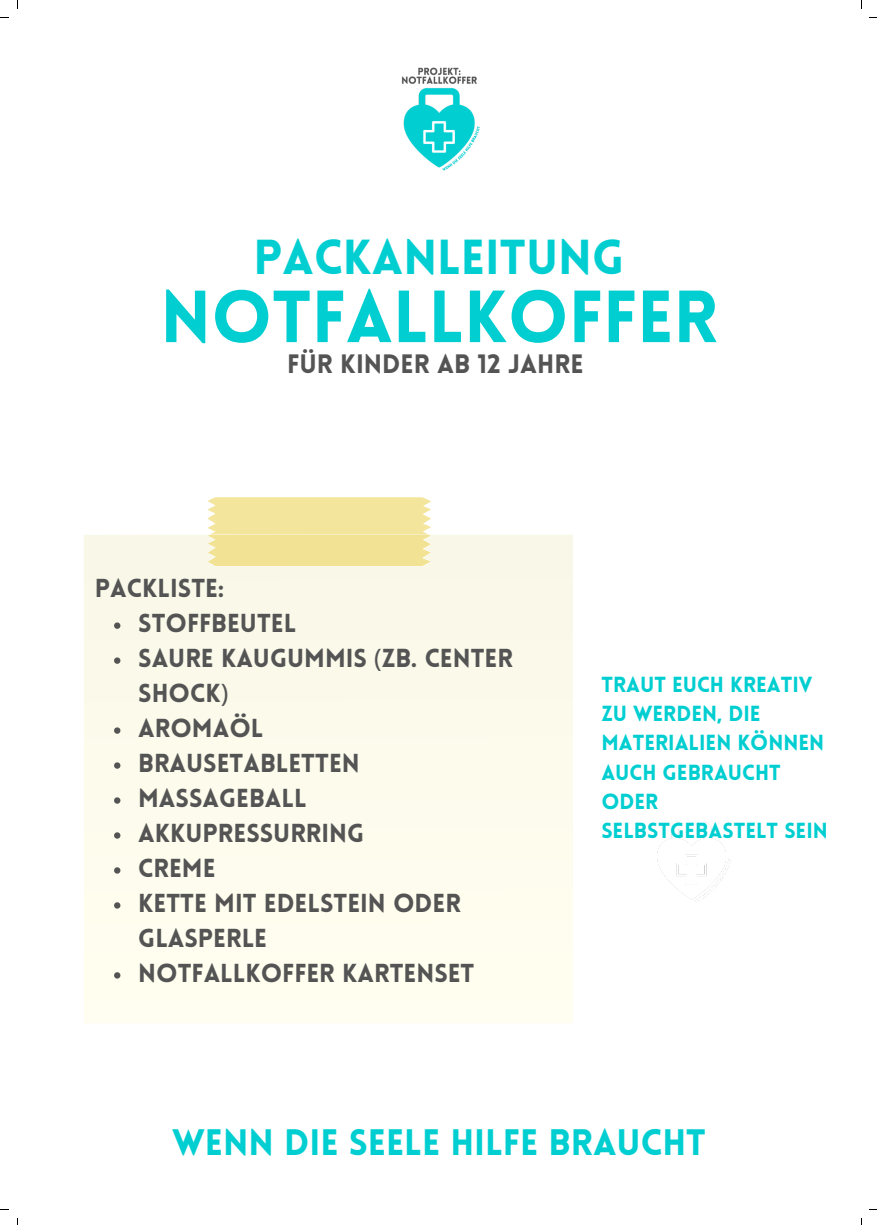
<style>
.page{position:relative;width:877px;height:1225px;background:#fff}
.page>*{position:absolute;margin:0;border:0;box-sizing:border-box;transform-origin:0 0}
.t1{font:900 72px "Lovelo";color:#00ced1}
.t2{font:900 48px "Lovelo";color:#00ced1}
.t3{font:900 36px "Lovelo";color:#00ced1}
.t4{font:900 26px "Lovelo";color:#545454}
.t5{font:900 25.4px/35px "Lovelo";color:#545454}
.t6{font:900 21.3px/29.3px "Lovelo";color:#00ced1}
.s1{font-family:"Noto Sans";font-weight:400}
</style>
<div class="page">
<img style="left:401px;top:67px;width:79px;height:104px">
<div style="left:84px;top:535px;width:489px;height:488px;background:#fcfbec"></div>
<svg style="left:207px;top:497px;width:224px;height:69px;background:#f3e49c"></svg>
<svg style="left:114px;top:622px;width:6px;height:6px"></svg>
<svg style="left:114px;top:657px;width:6px;height:6px"></svg>
<svg style="left:114px;top:727px;width:6px;height:6px"></svg>
<svg style="left:114px;top:762px;width:6px;height:6px"></svg>
<svg style="left:114px;top:797px;width:6px;height:6px"></svg>
<svg style="left:114px;top:832px;width:6px;height:6px"></svg>
<svg style="left:114px;top:867px;width:6px;height:6px"></svg>
<svg style="left:114px;top:902px;width:6px;height:6px"></svg>
<svg style="left:114px;top:972px;width:6px;height:6px"></svg>
<p class="t2" style="left:253px;top:238px;width:372px">PACKANLEITUNG</p>
<p class="t1" style="left:160px;top:288px;width:558px">NOTFALLKOFFER</p>
<p class="t4" style="left:287px;top:353px;width:298px">FÜR KINDER AB 12 JAHRE</p>
<p class="t5" style="left:95px;top:573px;width:130px">PACKLISTE:</p>
<p class="t5" style="left:138px;top:608px;width:159px">STOFFBEUTEL</p>
<p class="t5" style="left:138px;top:643px;width:376px">SAURE KAUGUMMIS <span class="s1">(</span>ZB. CENTER<br>SHOCK<span class="s1">)</span></p>
<p class="t5" style="left:138px;top:713px;width:127px">AROMAÖL</p>
<p class="t5" style="left:138px;top:748px;width:223px">BRAUSETABLETTEN</p>
<p class="t5" style="left:138px;top:783px;width:170px">MASSAGEBALL</p>
<p class="t5" style="left:138px;top:818px;width:227px">AKKUPRESSURRING</p>
<p class="t5" style="left:138px;top:852px;width:79px">CREME</p>
<p class="t5" style="left:138px;top:887px;width:324px">KETTE MIT EDELSTEIN ODER<br>GLASPERLE</p>
<p class="t5" style="left:138px;top:957px;width:338px">NOTFALLKOFFER KARTENSET</p>
<p class="t6" style="left:601px;top:671px;width:228px">TRAUT EUCH KREATIV<br>ZU WERDEN, DIE<br>MATERIALIEN KÖNNEN<br>AUCH GEBRAUCHT<br>ODER<br>SELBSTGEBASTELT SEIN</p>
<p class="t3" style="left:172px;top:1127px;width:535px">WENN DIE SEELE HILFE BRAUCHT</p>
</div>
